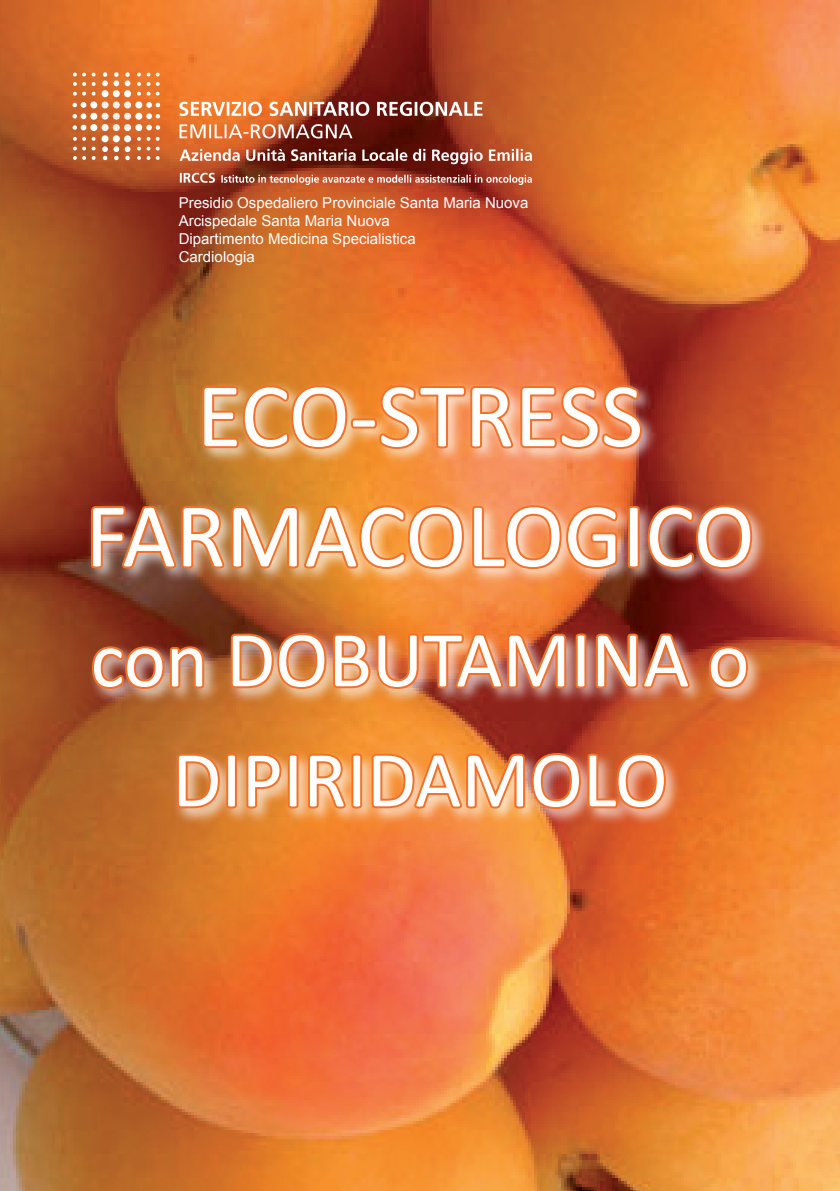
<style>
.page{position:relative;width:840px;height:1191px;background:#fff}
.page>*{position:absolute;margin:0;border:0;box-sizing:border-box;transform-origin:0 0}
.t1{font:92px/120px "Calibri";color:#fff;text-align:center}
.t2{font:80px/120px "Calibri";color:#fff;text-align:center}
.t3{font:15px/18px "Arial";color:#fff}
</style>
<div class="page">
<img style="left:0;top:0;width:839px;height:1191px">
<div style="left:86px;top:381px;width:682px;height:444px;background:#fff;opacity:.75"></div>
<svg style="left:199px;top:382px;width:445px;height:69px;background:#ee9255"></svg>
<img style="left:88px;top:492px;width:666px;height:94px">
<svg style="left:89px;top:643px;width:119px;height:49px;background:#c56f47"></svg>
<img style="left:227px;top:618px;width:466px;height:88px">
<svg style="left:705px;top:643px;width:45px;height:49px;background:#de7a48"></svg>
<svg style="left:173px;top:738px;width:495px;height:88px;background:#e68749"></svg>
<img style="left:72px;top:72px;width:465px;height:112px">
<p class="t3" style="left:179px;top:194px;width:351px">Presidio Ospedaliero Provinciale Santa Maria Nuova Arcispedale Santa Maria Nuova<br>Dipartimento Medicina Specialistica<br>Cardiologia</p>
<h1 class="t1" style="left:85px;top:356px;width:670px">ECO-STRESS<br>FARMACOLOGICO</h1>
<h2 class="t2" style="left:90px;top:600px;width:660px">con DOBUTAMINA o<br>DIPIRIDAMOLO</h2>
</div>
